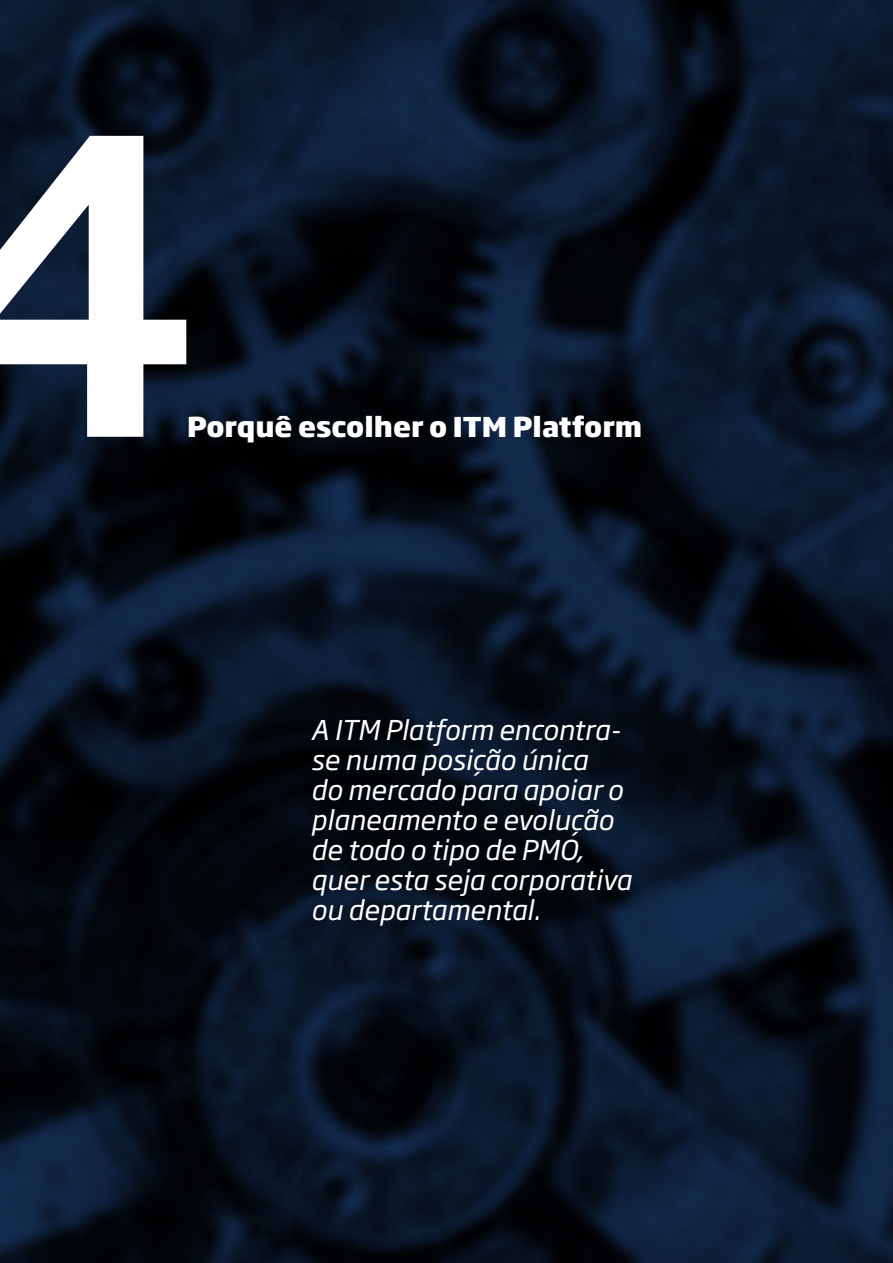
<style>
.page{position:relative;width:893px;height:1263px;background:#fff}
.page>*{position:absolute;margin:0;border:0;box-sizing:border-box;transform-origin:0 0}
.Párrafo_estándar{font:500 405px "Soho Gothic Pro";color:#fff}
.Titulares{font:italic 27px/30px "Soho Gothic Pro";color:#fff}
.Titulares-2{font:800 27px "Soho Gothic Pro";color:#fff}
</style>
<div class="page">
<img style="left:0;top:0;width:893px;height:1263px">
<p class="Párrafo_estándar" style="left:-71px;top:-32px;width:278px">4</p>
<p class="Titulares-2" style="left:187px;top:405px;width:457px">Porquê escolher o ITM Platform</p>
<p class="Titulares" style="left:311px;top:713px;width:322px">A ITM Platform encontra&shy;se numa posição única<br>do mercado para apoiar o planeamento e evolução de todo o tipo de PMO, quer esta seja corporativa ou departamental.</p>
</div>
